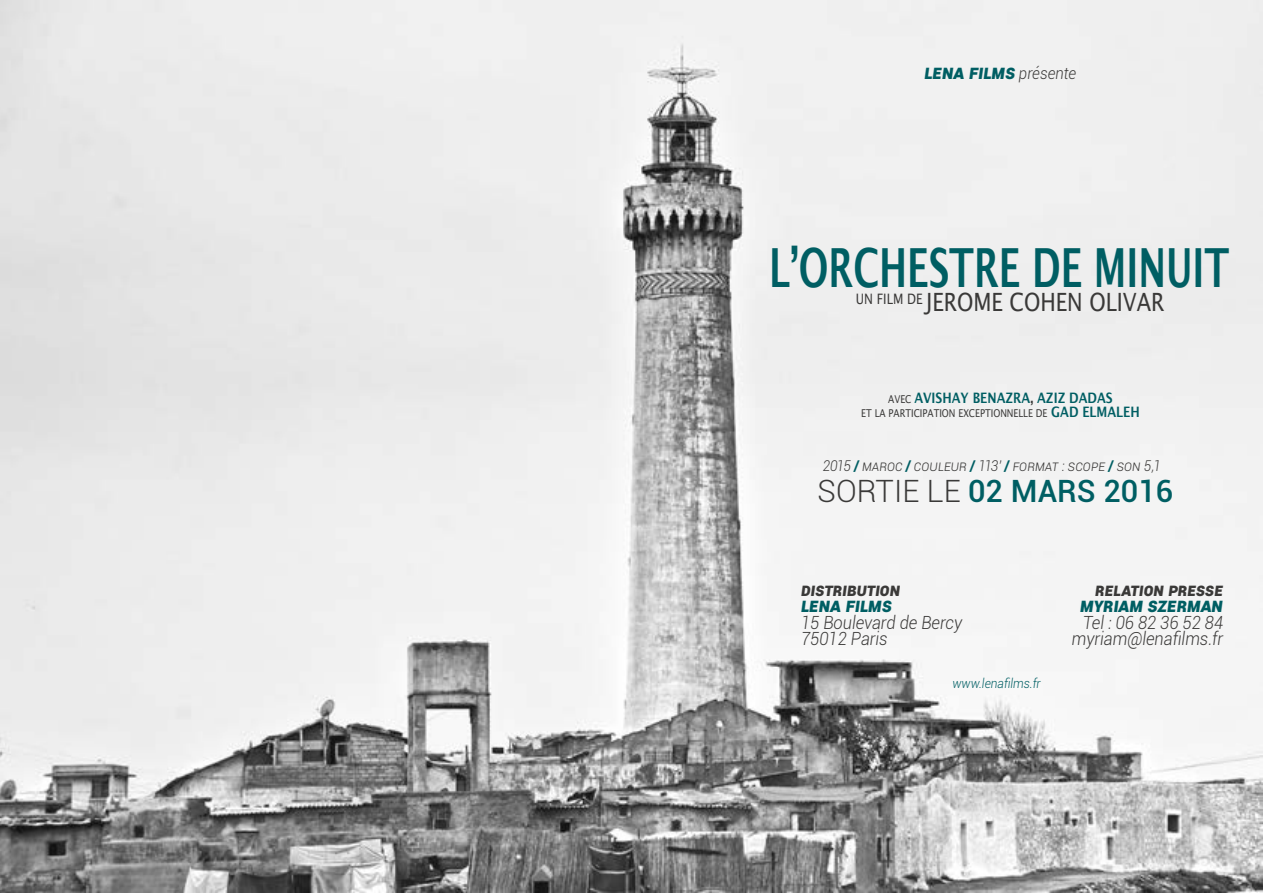
<style>
.page{position:relative;width:1263px;height:893px;background:#fff}
.page>*{position:absolute;margin:0;border:0;box-sizing:border-box;transform-origin:0 0}
.t1{font:700 54px "Lucida Grande";color:#005e63;scale:.67 1}
.t2{font:500 30.75px "Roboto";color:#005e63}
.t3{font:25.2px "Lucida Grande";color:#3a3938;scale:.83 1}
.t4{font:italic 900 19.8px "Roboto";letter-spacing:-.005em;color:#005e63;scale:.91 1}
.t5{font:italic 300 18.15px/16.5px "Roboto";color:#3a3938;scale:.91 1}
.t6{font:italic 900 18.15px "Roboto";color:#3a3938;scale:.91 1}
.t7{font:italic 300 14.85px "Roboto";color:#3a3938;scale:.91 1}
.t8{font:700 14.4px "Lucida Grande";color:#005e63;scale:.83 1}
.t9{font:italic 300 13.2px "Roboto";color:#005e63;scale:.91 1}
.t10{font:10.8px "Lucida Grande";color:#3a3938;scale:.83 1}
.s1{font-weight:300;font-size:16.5px;color:#3a3938}
.s2{font-weight:400;font-size:10.8px;color:#3a3938}
.s3{color:#3a3938}
.s4{font-weight:700;font-size:14.4px;color:#005e63}
.s5{font-weight:700;font-stretch:condensed;color:#005e63}
.s6{font-weight:300;color:#3a3938}
</style>
<div class="page">
<img style="left:0;top:0;width:1263px;height:893px">
<p class="t4" style="left:924px;top:58px;width:168px">LENA FILMS <span class="s1">présente</span></p>
<h1 class="t1" style="left:769px;top:232px;width:689px">L’ORCHESTRE DE MINUIT</h1>
<h3 class="t3" style="left:856px;top:285px;width:373px"><sup>UN</sup> <sup>FILM</sup> <sup>DE</sup> JEROME COHEN OLIVAR</h3>
<p class="t8" style="left:888px;top:388px;width:272px"><span class="s2">AVEC</span> AVISHAY BENAZRA<span class="s3">,</span> AZIZ DADAS</p>
<p class="t10" style="left:861px;top:406px;width:337px">ET LA PARTICIPATION EXCEPTIONNELLE DE <span class="s4">GAD ELMALEH</span></p>
<p class="t7" style="left:823px;top:455px;width:373px">2015 <span class="s5">/</span> Maroc <span class="s5">/</span> Couleur <span class="s5">/</span> 113’ <span class="s5">/</span> Format : Scope <span class="s5">/</span> Son 5,1</p>
<h2 class="t2" style="left:817px;top:470px;width:357px"><span class="s6">SORTIE LE</span> 02 MARS 2016</h2>
<p class="t6" style="left:801px;top:576px;width:111px">DISTRIBUTION</p>
<p class="t4" style="left:801px;top:591px;width:101px">LENA FILMS</p>
<p class="t5" style="left:801px;top:613px;width:178px">15 Boulevard de Bercy<br>75012 Paris</p>
<p class="t9" style="left:952px;top:674px;width:98px">www.lenafilms.fr</p>
<p class="t6" style="left:1095px;top:576px;width:142px">RELATION PRESSE</p>
<p class="t4" style="left:1080px;top:591px;width:159px">MYRIAM SZERMAN</p>
<p class="t5" style="left:1072px;top:613px;width:168px;text-align:right">Tel : 06 82 36 52 84 myriam@lenafilms.fr</p>
</div>
